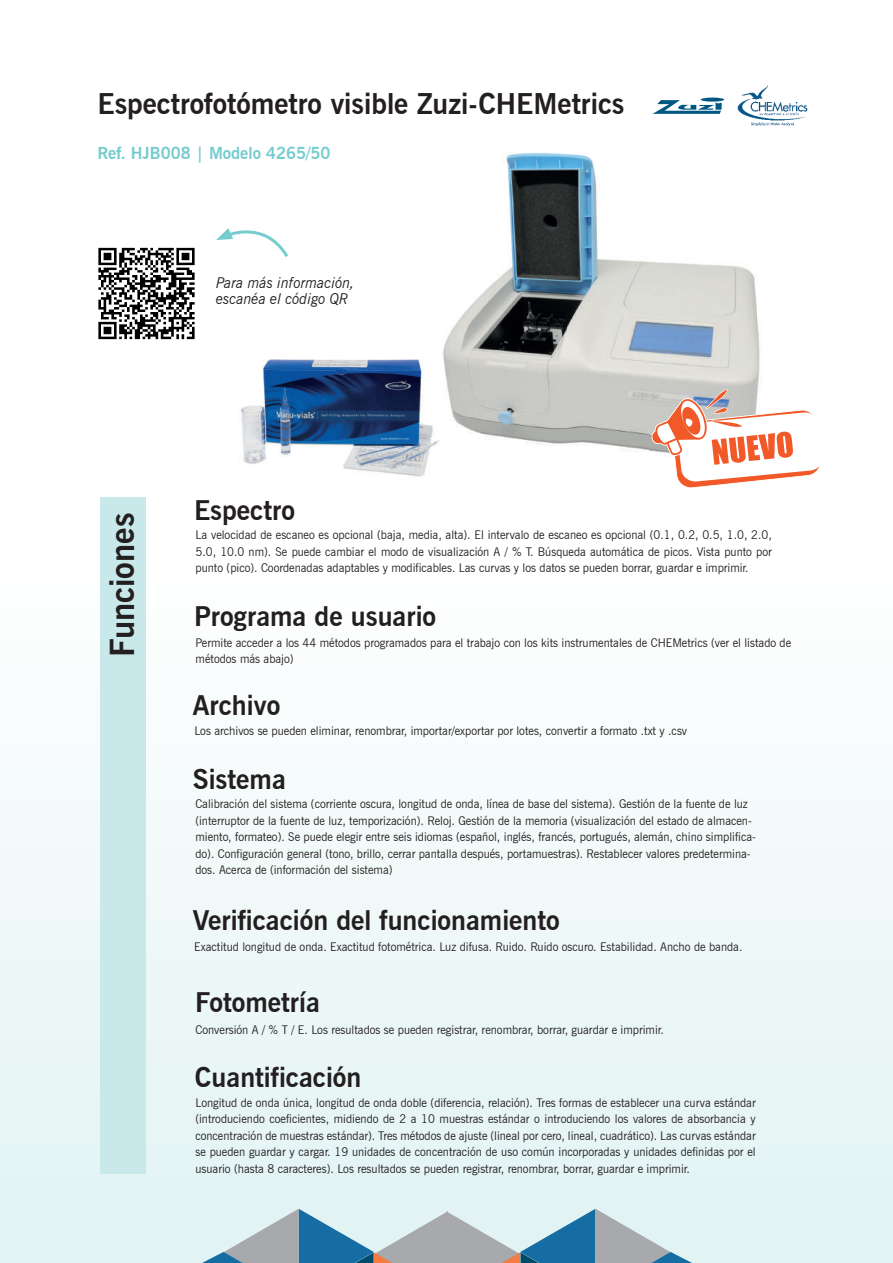
<style>
.page{position:relative;width:893px;height:1263px;background:#fff}
.page>*{position:absolute;margin:0;border:0;box-sizing:border-box;transform-origin:0 0}
.t1{font:700 33px "News Gothic BT";color:#231f20}
.t2{font:700 28.5px "News Gothic BT";color:#231f20}
.t3{font:700 27px "News Gothic BT";color:#231f20}
.t4{font:700 16.5px "News Gothic BT";color:#75ccce}
.t5{font:italic 15px/16.5px "News Gothic BT";color:#231f20;scale:.95 1}
.t6{font:12px/16.5px "News Gothic BT";color:#231f20;scale:.95 1}
</style>
<div class="page">
<div style="left:0;top:565px;width:893px;height:698px;background:linear-gradient(to right,#eff8f8,#f2f9f9)"></div>
<div style="left:100px;top:497px;width:45px;height:677px;background:#c8e8e9"></div>
<img style="left:443px;top:153px;width:317px;height:299px">
<hr style="left:701px;top:98px;width:23px;height:4px;background:#005782;border-radius:50%">
<svg style="left:652px;top:100px;width:69px;height:14px"></svg>
<img style="left:737px;top:85px;width:71px;height:41px">
<img style="left:241px;top:359px;width:199px;height:118px">
<img style="left:98px;top:247px;width:97px;height:93px">
<svg style="left:216px;top:228px;width:72px;height:29px"></svg>
<svg style="left:0;top:1209px;width:893px;height:54px;background:#c0d5dc"></svg>
<svg style="left:650px;top:389px;width:170px;height:99px"></svg>
<h2 class="t2" style="left:98px;top:86px;width:528px">Espectrofotómetro visible Zuzi-CHEMetrics</h2>
<h3 class="t4" style="left:98px;top:143px;width:234px">Ref. HJB008 | Modelo 4265/50</h3>
<p class="t5" style="left:216px;top:274px;width:147px">Para más información, escanéa el código QR</p>
<h1 class="t1" style="left:103px;top:657px;width:146px;rotate:-90deg">Funciones</h1>
<h3 class="t3" style="left:194px;top:494px;width:103px">Espectro</h3>
<p class="t6" style="left:196px;top:527px;width:608px;text-align:justify">La velocidad de escaneo es opcional (baja, media, alta). El intervalo de escaneo es opcional (0.1, 0.2, 0.5, 1.0, 2.0, 5.0, 10.0 nm). Se puede cambiar el modo de visualización A / % T. Búsqueda automática de picos. Vista punto por punto (pico). Coordenadas adaptables y modificables. Las curvas y los datos se pueden borrar, guardar e imprimir.</p>
<h3 class="t3" style="left:194px;top:600px;width:244px">Programa de usuario</h3>
<p class="t6" style="left:196px;top:634px;width:628px">Permite acceder a los 44 métodos programados para el trabajo con los kits instrumentales de CHEMetrics (ver el listado de métodos más abajo)</p>
<h3 class="t3" style="left:193px;top:689px;width:89px">Archivo</h3>
<p class="t6" style="left:194px;top:723px;width:520px">Los archivos se pueden eliminar, renombrar, importar/exportar por lotes, convertir a formato .txt y .csv</p>
<h3 class="t3" style="left:193px;top:763px;width:94px">Sistema</h3>
<p class="t6" style="left:195px;top:795px;width:591px">Calibración del sistema (corriente oscura, longitud de onda, línea de base del sistema). Gestión de la fuente de luz (interruptor de la fuente de luz, temporización). Reloj. Gestión de la memoria (visualización del estado de almacen&shy;miento, formateo). Se puede elegir entre seis idiomas (español, inglés, francés, portugués, alemán, chino simplifica&shy;do). Configuración general (tono, brillo, cerrar pantalla después, portamuestras). Restablecer valores predetermina&shy;dos. Acerca de (información del sistema)</p>
<h3 class="t3" style="left:193px;top:904px;width:368px">Verificación del funcionamiento</h3>
<p class="t6" style="left:194px;top:939px;width:578px">Exactitud longitud de onda. Exactitud fotométrica. Luz difusa. Ruido. Ruido oscuro. Estabilidad. Ancho de banda.</p>
<h3 class="t3" style="left:195px;top:986px;width:126px">Fotometría</h3>
<p class="t6" style="left:196px;top:1021px;width:494px">Conversión A / % T / E. Los resultados se pueden registrar, renombrar, borrar, guardar e imprimir.</p>
<h3 class="t3" style="left:195px;top:1061px;width:168px">Cuantificación</h3>
<p class="t6" style="left:195px;top:1094px;width:591px;text-align:justify">Longitud de onda única, longitud de onda doble (diferencia, relación). Tres formas de establecer una curva estándar (introduciendo coeficientes, midiendo de 2 a 10 muestras estándar o introduciendo los valores de absorbancia y concentración de muestras estándar). Tres métodos de ajuste (lineal por cero, lineal, cuadrático). Las curvas estándar se pueden guardar y cargar. 19 unidades de concentración de uso común incorporadas y unidades definidas por el usuario (hasta 8 caracteres). Los resultados se pueden registrar, renombrar, borrar, guardar e imprimir.</p>
</div>
